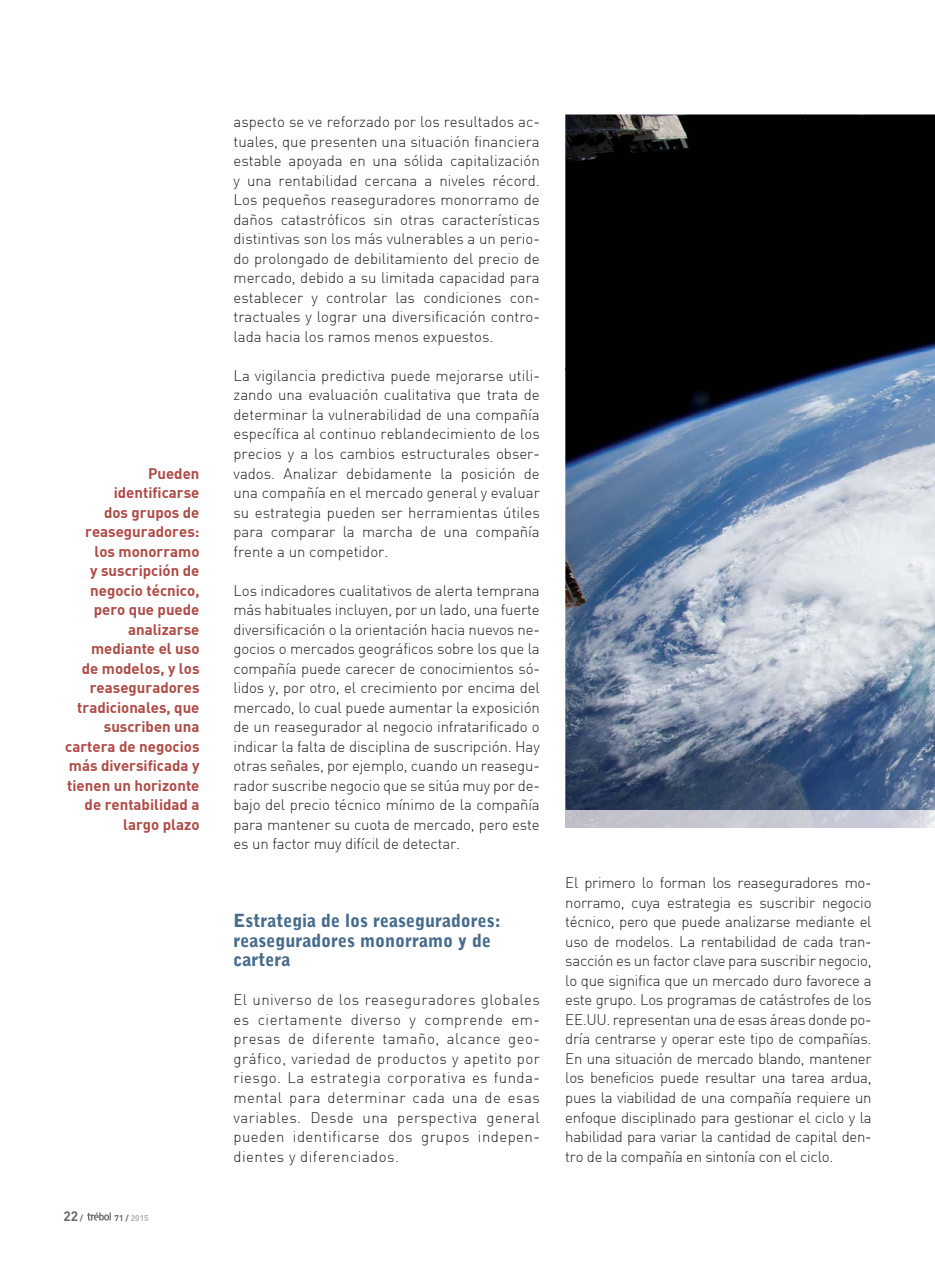
<style>
.page{position:relative;width:935px;height:1263px;background:#fff}
.page>*{position:absolute;margin:0;border:0;box-sizing:border-box;transform-origin:0 0}
.t1{font:900 18px/19.5px "Bell Gothic Std";color:#466b8c}
.t2{font:300 15px/19.5px "DIN";color:#231f20;text-align:justify}
.t3{font:700 15px/19.5px "DIN";color:#af4a45;text-align:right}
.t4{font:700 13.5px "DIN";color:#67686b}
.t5{font:700 8.25px "DIN";color:#aeb0b3}
.s1{font-size:8.25px}
.s2{color:#67686b}
</style>
<div class="page">
<svg style="left:87px;top:1212px;width:24px;height:8px"></svg>
<img style="left:565px;top:114px;width:370px;height:695px">
<img style="left:565px;top:809px;width:370px;height:17px">
<p class="t3" style="left:65px;top:462px;width:136px">Pueden identificarse<br>dos grupos de reaseguradores: los monorramo<br>y suscripción de negocio técnico, pero que puede analizarse mediante el uso<br>de modelos, y los reaseguradores tradicionales, que suscriben una cartera de negocios más diversificada y tienen un horizonte de rentabilidad a largo plazo</p>
<p class="t4" style="left:63px;top:1206px;width:21px">22 <span class="s1">/</span></p>
<p class="t5" style="left:115px;top:1211px;width:36px"><span class="s2">71 /</span> 2015</p>
<p class="t2" style="left:233px;top:112px;width:308px">aspecto se ve reforzado por los resultados ac&shy;tuales, que presenten una situación financiera estable apoyada en una sólida capitalización y una rentabilidad cercana a niveles récord.<br>Los pequeños reaseguradores monorramo de daños catastróficos sin otras características distintivas son los más vulnerables a un perio&shy;do prolongado de debilitamiento del precio de mercado, debido a su limitada capacidad para establecer y controlar las condiciones con&shy;tractuales y lograr una diversificación contro&shy;lada hacia los ramos menos expuestos.</p>
<p class="t2" style="left:233px;top:366px;width:308px">La vigilancia predictiva puede mejorarse utili&shy;zando una evaluación cualitativa que trata de determinar la vulnerabilidad de una compañía específica al continuo reblandecimiento de los precios y a los cambios estructurales obser&shy;vados. Analizar debidamente la posición de una compañía en el mercado general y evaluar su estrategia pueden ser herramientas útiles para comparar la marcha de una compañía frente a un competidor.</p>
<p class="t2" style="left:233px;top:580px;width:308px">Los indicadores cualitativos de alerta temprana más habituales incluyen, por un lado, una fuerte diversificación o la orientación hacia nuevos ne&shy;gocios o mercados geográficos sobre los que la compañía puede carecer de conocimientos só&shy;lidos y, por otro, el crecimiento por encima del mercado, lo cual puede aumentar la exposición de un reasegurador al negocio infratarificado o indicar la falta de disciplina de suscripción. Hay otras señales, por ejemplo, cuando un reasegu&shy;rador suscribe negocio que se sitúa muy por de&shy;bajo del precio técnico mínimo de la compañía para mantener su cuota de mercado, pero este es un factor muy difícil de detectar.</p>
<p class="t1" style="left:233px;top:912px;width:269px">Estrategia de los reaseguradores: reaseguradores monorramo y de cartera</p>
<p class="t2" style="left:233px;top:990px;width:308px">El universo de los reaseguradores globales es ciertamente diverso y comprende em&shy;presas de diferente tamaño, alcance geo&shy;gráfico, variedad de productos y apetito por riesgo. La estrategia corporativa es funda&shy;mental para determinar cada una de esas variables. Desde una perspectiva general pueden identificarse dos grupos indepen&shy;dientes y diferenciados.</p>
<p class="t2" style="left:565px;top:873px;width:308px">El primero lo forman los reaseguradores mo&shy;norramo, cuya estrategia es suscribir negocio técnico, pero que puede analizarse mediante el uso de modelos. La rentabilidad de cada tran&shy;sacción es un factor clave para suscribir negocio, lo que significa que un mercado duro favorece a este grupo. Los programas de catástrofes de los EE.UU. representan una de esas áreas donde po&shy;dría centrarse y operar este tipo de compañías.<br>En una situación de mercado blando, mantener los beneficios puede resultar una tarea ardua, pues la viabilidad de una compañía requiere un enfoque disciplinado para gestionar el ciclo y la habilidad para variar la cantidad de capital den&shy;tro de la compañía en sintonía con el ciclo.</p>
</div>
